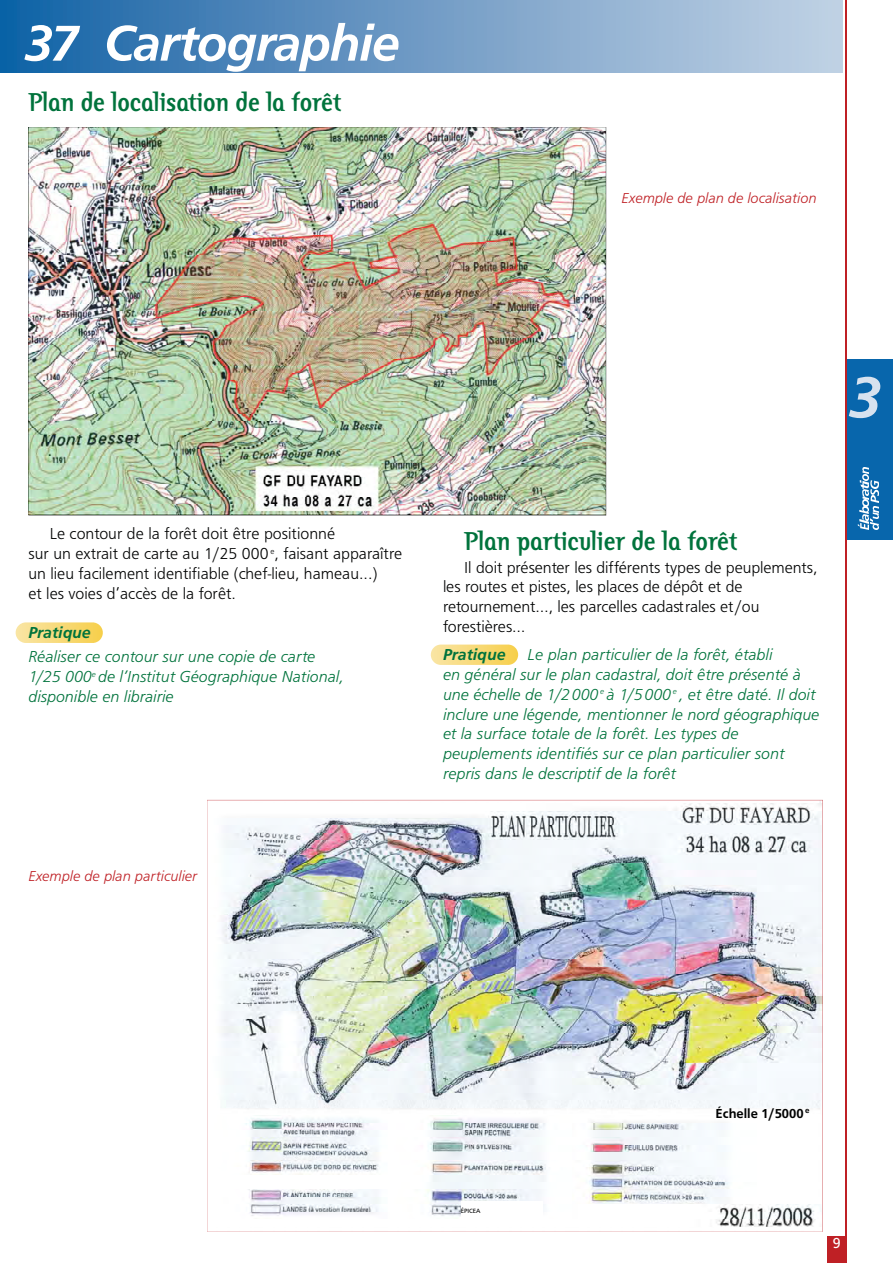
<style>
.page{position:relative;width:893px;height:1263px;background:#fff}
.page>*{position:absolute;margin:0;border:0;box-sizing:border-box;transform-origin:0 0}
.t1{font:italic 500 60px "Frutus T";color:#d7e2ef}
.t2{font:italic 500 52.5px "Frutus T";letter-spacing:-.025em;color:#fff}
.t3{font:700 27px "Nat West";letter-spacing:-.005em;color:#00733c}
.t4{font:italic 300 16.5px/19.8px "Frutus T";color:#00733c}
.t5{font:300 16.5px/19.8px "Frutus T";color:#010202}
.t6{font:italic 500 16.5px "Frutus T";color:#00733c}
.t7{font:italic 300 15px "Frutus T";color:#bf2025}
.t8{font:15px "Frutus T";color:#fff}
.t9{font:500 13.5px "Frutus T";color:#010202}
.t10{font:6.3px "Frutus T";color:#010202}
</style>
<div class="page">
<img style="left:0;top:0;width:843px;height:73px">
<img style="left:431px;top:645px;width:87px;height:20px">
<img style="left:16px;top:622px;width:87px;height:21px">
<div style="left:846px;top:359px;width:47px;height:181px;background:#0866ac"></div>
<img style="left:857px;top:468px;width:11px;height:62px">
<img style="left:862px;top:522px;width:17px;height:7px">
<svg style="left:862px;top:519px;width:11px;height:3px"></svg>
<img style="left:862px;top:506px;width:17px;height:13px">
<img style="left:862px;top:481px;width:17px;height:21px">
<hr style="left:845px;top:0;width:1px;height:1263px;background:#bf2025">
<img style="left:28px;top:127px;width:578px;height:389px">
<img style="left:207px;top:800px;width:616px;height:432px">
<div style="left:827px;top:1236px;width:19px;height:27px;background:#bf2025"></div>
<div style="left:461px;top:1202px;width:82px;height:20px;background:#fff"></div>
<h2 class="t2" style="left:24px;top:18px;width:377px">37 Carto graphie</h2>
<h3 class="t3" style="left:28px;top:92px;width:314px">Plan de localis ation de la fo rêt</h3>
<p class="t7" style="left:621px;top:191px;width:197px">Exemple de plan de localisation</p>
<h1 class="t1" style="left:848px;top:368px;width:34px">3</h1>
<p class="t5" style="left:28px;top:524px;width:375px;text-indent:21px">Le contour de la forêt doit être positionné<br>sur un extrait de carte au 1/25 000 <sup>e</sup>, faisant apparaître un lieu facilement identifiable (chef-lieu, hameau...)<br>et les voies d’accès de la forêt.</p>
<p class="t6" style="left:28px;top:625px;width:64px">Pratique</p>
<p class="t4" style="left:28px;top:647px;width:317px">Réaliser ce contour sur une copie de carte<br>1/25 000<sup>e</sup> de l’Institut Géographique National, disponible en librairie</p>
<p class="t7" style="left:28px;top:869px;width:170px">Exemple de plan particulier</p>
<h3 class="t3" style="left:464px;top:531px;width:274px">Plan particulier de la fo rêt</h3>
<p class="t5" style="left:443px;top:558px;width:376px;text-indent:21px">Il doit pré s e n ter les diffé rents types de peuplements, les ro u tes et pistes, les places de dépôt et de<br>reto u rnement…, les parcelles cadast rales et/ou<br>fo re stiè re s …</p>
<p class="t6" style="left:443px;top:647px;width:64px">Pratique</p>
<p class="t4" style="left:443px;top:645px;width:378px;text-indent:84px">Le plan particulier de la forêt, établi<br>en général sur le plan cadastral, doit être présenté à une échelle de 1/2000 <sup>e</sup> à 1/5000 <sup>e</sup> , et être daté. Il doit inclure une légende, mentionner le nord géographique et la surface totale de la forêt. Les types de peuplements identifiés sur ce plan particulier sont repris dans le descriptif de la forêt</p>
<p class="t10" style="left:461px;top:1208px;width:21px">ÉPICEA</p>
<p class="t9" style="left:716px;top:1107px;width:96px">Échelle 1/5000 <sup>e</sup></p>
<p class="t8" style="left:833px;top:1235px;width:10px">9</p>
</div>
